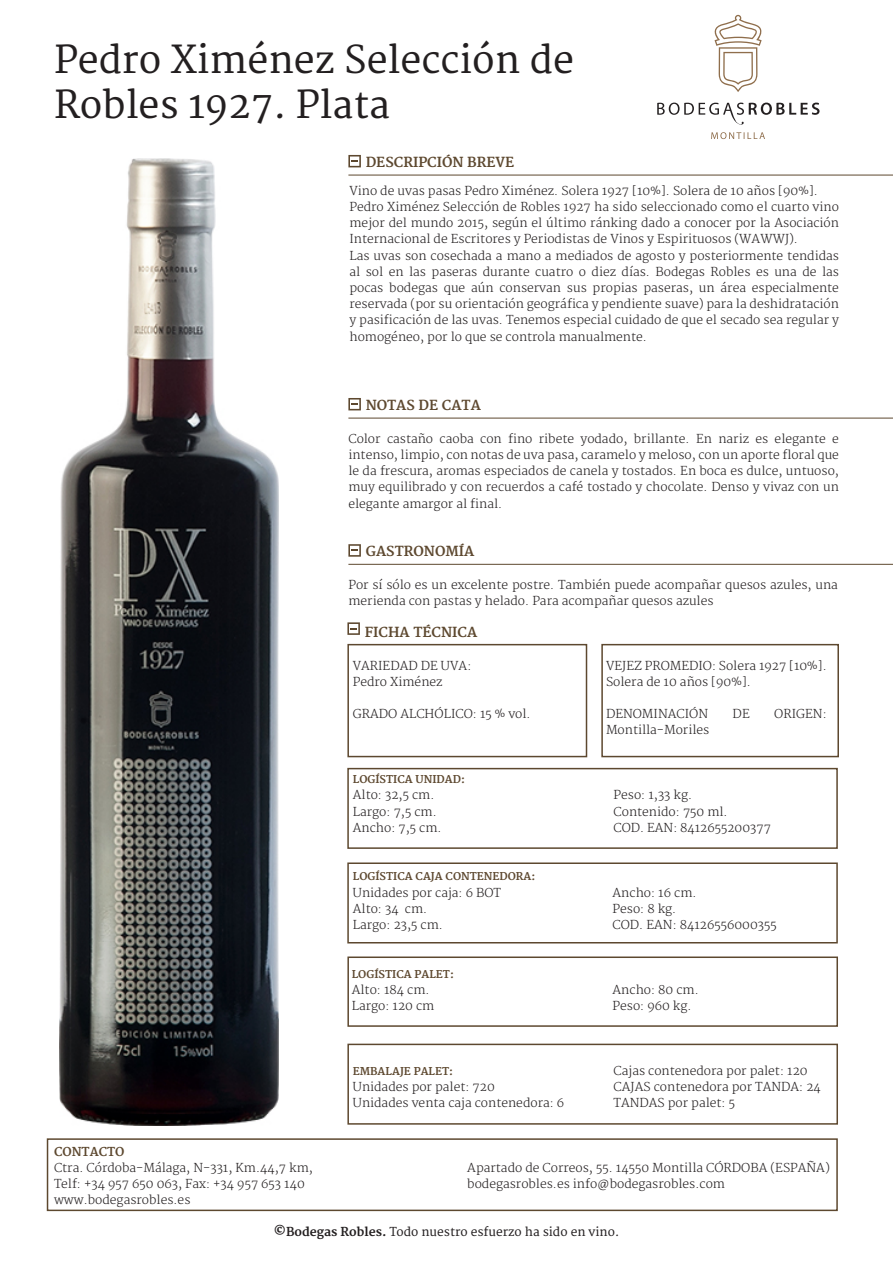
<style>
.page{position:relative;width:893px;height:1263px;background:#fff}
.page>*{position:absolute;margin:0;border:0;box-sizing:border-box;transform-origin:0 0}
.t1{font:37.5px/45px "Merriweather";color:#231f20}
.t2{font:700 13.5px "Merriweather";color:#5d482f}
.t3{font:300 12px/16.2px "Merriweather";color:#231f20;text-align:justify}
.t4{font:12px "Merriweather";color:#231f20}
.t5{font:700 12px "Merriweather";color:#5d482f}
.t6{font:700 10.5px "Merriweather";color:#5d482f}
.s1{font-weight:700}
</style>
<div class="page">
<svg style="left:348px;top:155px;width:13px;height:12px"></svg>
<hr style="left:348px;top:175px;width:545px;height:1px;background:#5d482f">
<svg style="left:348px;top:398px;width:13px;height:12px"></svg>
<hr style="left:348px;top:418px;width:545px;height:1px;background:#5d482f">
<svg style="left:348px;top:544px;width:13px;height:13px"></svg>
<hr style="left:348px;top:564px;width:545px;height:1px;background:#5d482f">
<div style="left:47px;top:1138px;width:791px;height:73px;border:2px solid #5d482f"></div>
<svg style="left:347px;top:622px;width:13px;height:13px"></svg>
<div style="left:347px;top:644px;width:240px;height:113px;border:2px solid #5d482f"></div>
<div style="left:601px;top:644px;width:238px;height:113px;border:2px solid #5d482f"></div>
<div style="left:347px;top:768px;width:491px;height:81px;border:2px solid #5d482f"></div>
<div style="left:347px;top:862px;width:491px;height:81px;border:2px solid #5d482f"></div>
<div style="left:347px;top:1044px;width:491px;height:81px;border:2px solid #5d482f"></div>
<svg style="left:657px;top:103px;width:162px;height:22px"></svg>
<svg style="left:711px;top:132px;width:54px;height:7px"></svg>
<svg style="left:714px;top:15px;width:48px;height:77px"></svg>
<div style="left:347px;top:956px;width:491px;height:71px;border:2px solid #5d482f"></div>
<img style="left:60px;top:159px;width:218px;height:966px">
<p class="t1" style="left:54px;top:39px;width:521px">Pedro Ximénez Selección de<br>Robles 1927. Plata</p>
<p class="t2" style="left:366px;top:155px;width:150px">DESCRIPCIÓN BREVE</p>
<p class="t3" style="left:349px;top:183px;width:470px">Vino de uvas pasas Pedro Ximénez. Solera 1927 [10%]. Solera de 10 años [90%].</p>
<p class="t3" style="left:349px;top:199px;width:491px">Pedro Ximénez Selección de Robles 1927 ha sido seleccionado como el cuarto vino mejor del mundo 2015, según el último ránking dado a conocer por la Asociación Internacional de Escritores y Periodistas de Vinos y Espirituosos (WAWWJ).</p>
<p class="t3" style="left:349px;top:248px;width:491px">Las uvas son cosechada a mano a mediados de agosto y posteriormente tendidas al sol en las paseras durante cuatro o diez días. Bodegas Robles es una de las pocas bodegas que aún conservan sus propias paseras, un área especialmente reservada (por su orientación geográfica y pendiente suave) para la deshidratación y pasificación de las uvas. Tenemos especial cuidado de que el secado sea regular y homogéneo, por lo que se controla manualmente.</p>
<p class="t2" style="left:366px;top:398px;width:117px">NOTAS DE CATA</p>
<p class="t3" style="left:348px;top:431px;width:492px">Color castaño caoba con fino ribete yodado, brillante. En nariz es elegante e intenso, limpio, con notas de uva pasa, caramelo y meloso, con un aporte floral que le da frescura, aromas especiados de canela y tostados. En boca es dulce, untuoso, muy equilibrado y con recuerdos a café tostado y chocolate. Denso y vivaz con un elegante amargor al final.</p>
<p class="t2" style="left:366px;top:544px;width:110px">GASTRONOMÍA</p>
<p class="t3" style="left:348px;top:577px;width:491px">Por sí sólo es un excelente postre. También puede acompañar quesos azules, una merienda con pastas y helado. Para acompañar quesos azules</p>
<p class="t2" style="left:365px;top:625px;width:114px">FICHA TÉCNICA</p>
<p class="t3" style="left:353px;top:658px;width:120px">VARIEDAD DE UVA:</p>
<p class="t3" style="left:353px;top:674px;width:91px">Pedro Ximénez</p>
<p class="t3" style="left:353px;top:706px;width:179px">GRADO ALCHÓLICO: 15 % vol.</p>
<p class="t6" style="left:353px;top:773px;width:114px">LOGÍSTICA UNIDAD:</p>
<p class="t3" style="left:353px;top:787px;width:83px">Alto: 32,5 cm.</p>
<p class="t3" style="left:353px;top:804px;width:86px">Largo: 7,5 cm.</p>
<p class="t3" style="left:353px;top:820px;width:90px">Ancho: 7,5 cm.</p>
<p class="t6" style="left:353px;top:870px;width:184px">LOGÍSTICA CAJA CONTENEDORA:</p>
<p class="t3" style="left:353px;top:885px;width:150px">Unidades por caja: 6 BOT</p>
<p class="t3" style="left:353px;top:901px;width:76px">Alto: 34 cm.</p>
<p class="t3" style="left:353px;top:917px;width:92px">Largo: 23,5 cm.</p>
<p class="t6" style="left:352px;top:968px;width:104px">LOGÍSTICA PALET:</p>
<p class="t3" style="left:352px;top:982px;width:79px">Alto: 184 cm.</p>
<p class="t3" style="left:352px;top:998px;width:84px">Largo: 120 cm</p>
<p class="t6" style="left:353px;top:1065px;width:102px">EMBALAJE PALET:</p>
<p class="t3" style="left:353px;top:1079px;width:144px">Unidades por palet: 720</p>
<p class="t3" style="left:353px;top:1095px;width:213px">Unidades venta caja contenedora: 6</p>
<p class="t3" style="left:606px;top:658px;width:222px">VEJEZ PROMEDIO: Solera 1927 [10%].<br>Solera de 10 años [90%].</p>
<p class="t3" style="left:606px;top:706px;width:104px">DENOMINACIÓN</p>
<p class="t3" style="left:733px;top:706px;width:19px">DE</p>
<p class="t3" style="left:774px;top:706px;width:54px">ORIGEN:</p>
<p class="t3" style="left:606px;top:723px;width:105px">Montilla-Moriles</p>
<p class="t3" style="left:614px;top:787px;width:80px">Peso: 1,33 kg.</p>
<p class="t3" style="left:614px;top:804px;width:116px">Contenido: 750 ml.</p>
<p class="t3" style="left:614px;top:820px;width:159px">COD. EAN: 8412655200377</p>
<p class="t3" style="left:613px;top:885px;width:86px">Ancho: 16 cm.</p>
<p class="t3" style="left:613px;top:901px;width:65px">Peso: 8 kg.</p>
<p class="t3" style="left:613px;top:917px;width:166px">COD. EAN: 84126556000355</p>
<p class="t3" style="left:613px;top:982px;width:88px">Ancho: 80 cm.</p>
<p class="t3" style="left:613px;top:998px;width:81px">Peso: 960 kg.</p>
<p class="t3" style="left:614px;top:1063px;width:196px">Cajas contenedora por palet: 120</p>
<p class="t3" style="left:614px;top:1079px;width:209px">CAJAS contenedora por TANDA: 24</p>
<p class="t3" style="left:614px;top:1095px;width:123px">TANDAS por palet: 5</p>
<p class="t5" style="left:54px;top:1144px;width:72px">CONTACTO</p>
<p class="t3" style="left:54px;top:1160px;width:260px">Ctra. Córdoba-Málaga, N-331, Km.44,7 km,</p>
<p class="t3" style="left:467px;top:1160px;width:364px">Apartado de Correos, 55. 14550 Montilla CÓRDOBA (ESPAÑA)</p>
<p class="t3" style="left:54px;top:1176px;width:252px">Telf: +34 957 650 063, Fax: +34 957 653 140</p>
<p class="t3" style="left:467px;top:1176px;width:259px">bodegasrobles.es info@bodegasrobles.com</p>
<p class="t3" style="left:54px;top:1192px;width:138px">www.bodegasrobles.es</p>
<p class="t4" style="left:274px;top:1225px;width:347px"><span class="s1">©Bodegas Robles.</span> Todo nuestro esfuerzo ha sido en vino.</p>
</div>
